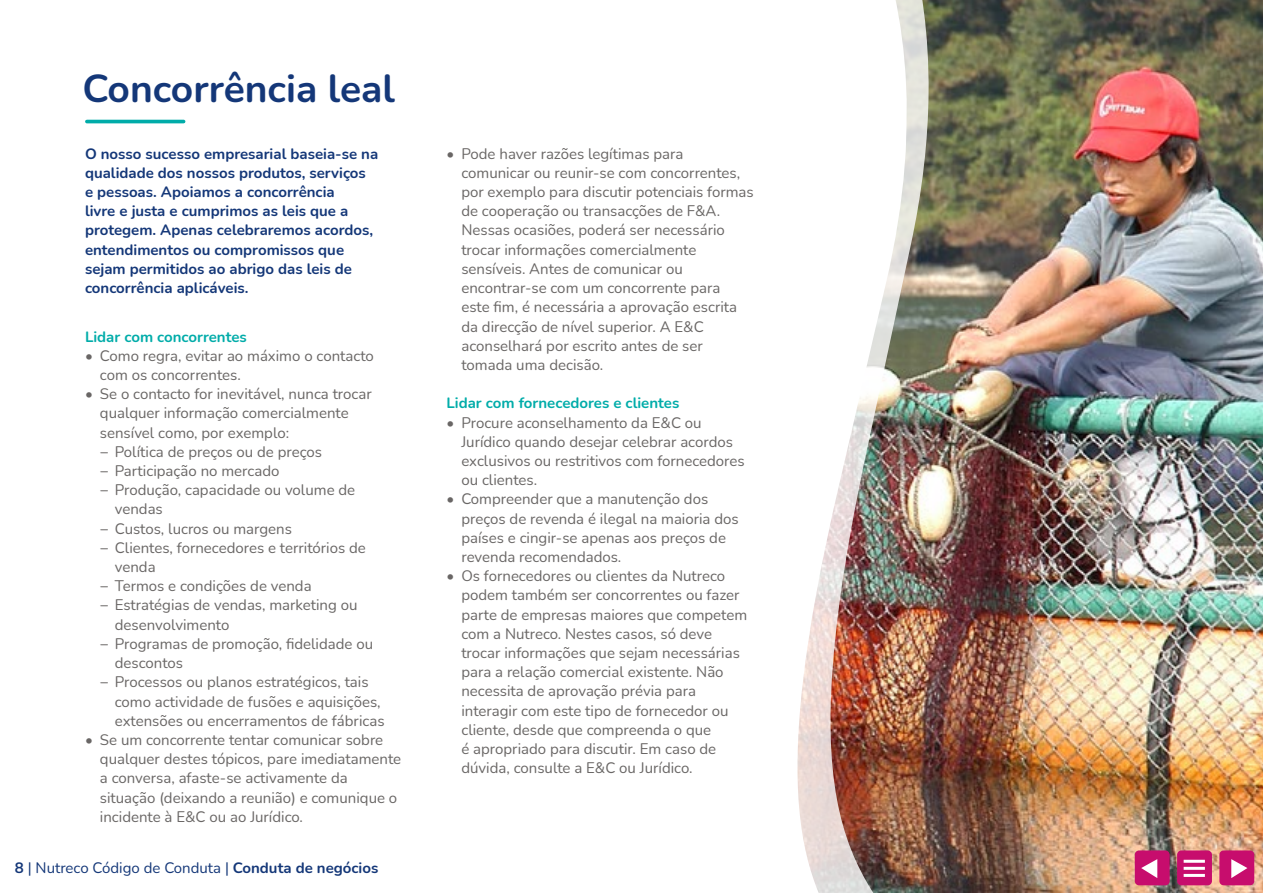
<style>
.page{position:relative;width:1263px;height:893px;background:#fff}
.page>*{position:absolute;margin:0;border:0;box-sizing:border-box;transform-origin:0 0}
.t1{font:700 39px "Nunito";color:#143778}
.t2{font:15px/19.2px "Nunito";color:#696665}
.t3{font:700 15px/19.2px "Nunito";color:#143778}
.t4{font:700 15px "Nunito";color:#00aca9}
.t5{font:15px "Nunito";color:#143778}
.s1{font-weight:700}
</style>
<div class="page">
<img style="left:931px;top:0;width:332px;height:893px">
<img style="left:908px;top:0;width:23px;height:893px">
<img style="left:797px;top:0;width:111px;height:893px">
<hr style="left:87px;top:120px;width:97px;height:3px;background:#00aca9">
<svg style="left:1134px;top:850px;width:36px;height:36px"></svg>
<svg style="left:1176px;top:850px;width:36px;height:36px"></svg>
<svg style="left:1219px;top:850px;width:36px;height:36px"></svg>
<h1 class="t1" style="left:82px;top:61px;width:314px">Concorrência leal</h1>
<p class="t3" style="left:85px;top:143px;width:295px">O nosso sucesso empresarial baseia-se na qualidade dos nossos produtos, serviços<br>e pessoas. Apoiamos a concorrência<br>livre e justa e cumprimos as leis que a protegem. Apenas celebraremos acordos, entendimentos ou compromissos que sejam permitidos ao abrigo das leis de concorrência aplicáveis.</p>
<p class="t4" style="left:85px;top:326px;width:163px">Lidar com concorrentes</p>
<p class="t2" style="left:100px;top:345px;width:275px;text-indent:-15px">• Como regra, evitar ao máximo o contacto com os concorrentes.</p>
<p class="t2" style="left:85px;top:384px;width:288px">• Se o contacto for inevitável, nunca trocar</p>
<p class="t2" style="left:100px;top:403px;width:250px">qualquer informação comercialmente</p>
<p class="t2" style="left:100px;top:422px;width:191px">sensível como, por exemplo:</p>
<p class="t2" style="left:100px;top:441px;width:224px">− Política de preços ou de preços</p>
<p class="t2" style="left:100px;top:461px;width:181px">− Participação no mercado</p>
<p class="t2" style="left:100px;top:480px;width:257px">− Produção, capacidade ou volume de</p>
<p class="t2" style="left:115px;top:499px;width:50px">vendas</p>
<p class="t2" style="left:100px;top:518px;width:194px">− Custos, lucros ou margens</p>
<p class="t2" style="left:100px;top:537px;width:267px">− Clientes, fornecedores e territórios de</p>
<p class="t2" style="left:115px;top:557px;width:42px">venda</p>
<p class="t2" style="left:100px;top:576px;width:213px">− Termos e condições de venda</p>
<p class="t2" style="left:100px;top:595px;width:259px">− Estratégias de vendas, marketing ou</p>
<p class="t2" style="left:115px;top:614px;width:116px">desenvolvimento</p>
<p class="t2" style="left:100px;top:633px;width:275px">− Programas de promoção, fidelidade ou</p>
<p class="t2" style="left:115px;top:653px;width:70px">descontos</p>
<p class="t2" style="left:100px;top:672px;width:270px">− Processos ou planos estratégicos, tais</p>
<p class="t2" style="left:115px;top:691px;width:267px">como actividade de fusões e aquisições,</p>
<p class="t2" style="left:115px;top:710px;width:271px">extensões ou encerramentos de fábricas</p>
<p class="t2" style="left:100px;top:729px;width:303px;text-indent:-15px">• Se um concorrente tentar comunicar sobre qualquer destes tópicos, pare imediatamente a conversa, afaste-se activamente da situação (deixando a reunião) e comunique o incidente à E&amp;C ou ao Jurídico.</p>
<p class="t5" style="left:15px;top:857px;width:365px"><span class="s1">8</span> | Nutreco Código de Conduta | <span class="s1">Conduta de negócios</span></p>
<p class="t2" style="left:461px;top:143px;width:294px;text-indent:-15px">• Pode haver razões legítimas para comunicar ou reunir-se com concorrentes, por exemplo para discutir potenciais formas de cooperação ou transacções de F&amp;A.<br>Nessas ocasiões, poderá ser necessário trocar informações comercialmente sensíveis. Antes de comunicar ou encontrar-se com um concorrente para<br>este fim, é necessária a aprovação escrita da direcção de nível superior. A E&amp;C aconselhará por escrito antes de ser tomada uma decisão.</p>
<p class="t4" style="left:446px;top:392px;width:234px">Lidar com fornecedores e clientes</p>
<p class="t2" style="left:461px;top:412px;width:285px;text-indent:-15px">• Procure aconselhamento da E&amp;C ou Jurídico quando desejar celebrar acordos exclusivos ou restritivos com fornecedores ou clientes.</p>
<p class="t2" style="left:461px;top:489px;width:279px;text-indent:-15px">• Compreender que a manutenção dos preços de revenda é ilegal na maioria dos países e cingir-se apenas aos preços de revenda recomendados.</p>
<p class="t2" style="left:461px;top:566px;width:287px;text-indent:-15px">• Os fornecedores ou clientes da Nutreco podem também ser concorrentes ou fazer parte de empresas maiores que competem com a Nutreco. Nestes casos, só deve trocar informações que sejam necessárias para a relação comercial existente. Não necessita de aprovação prévia para interagir com este tipo de fornecedor ou cliente, desde que compreenda o que<br>é apropriado para discutir. Em caso de dúvida, consulte a E&amp;C ou Jurídico.</p>
</div>
